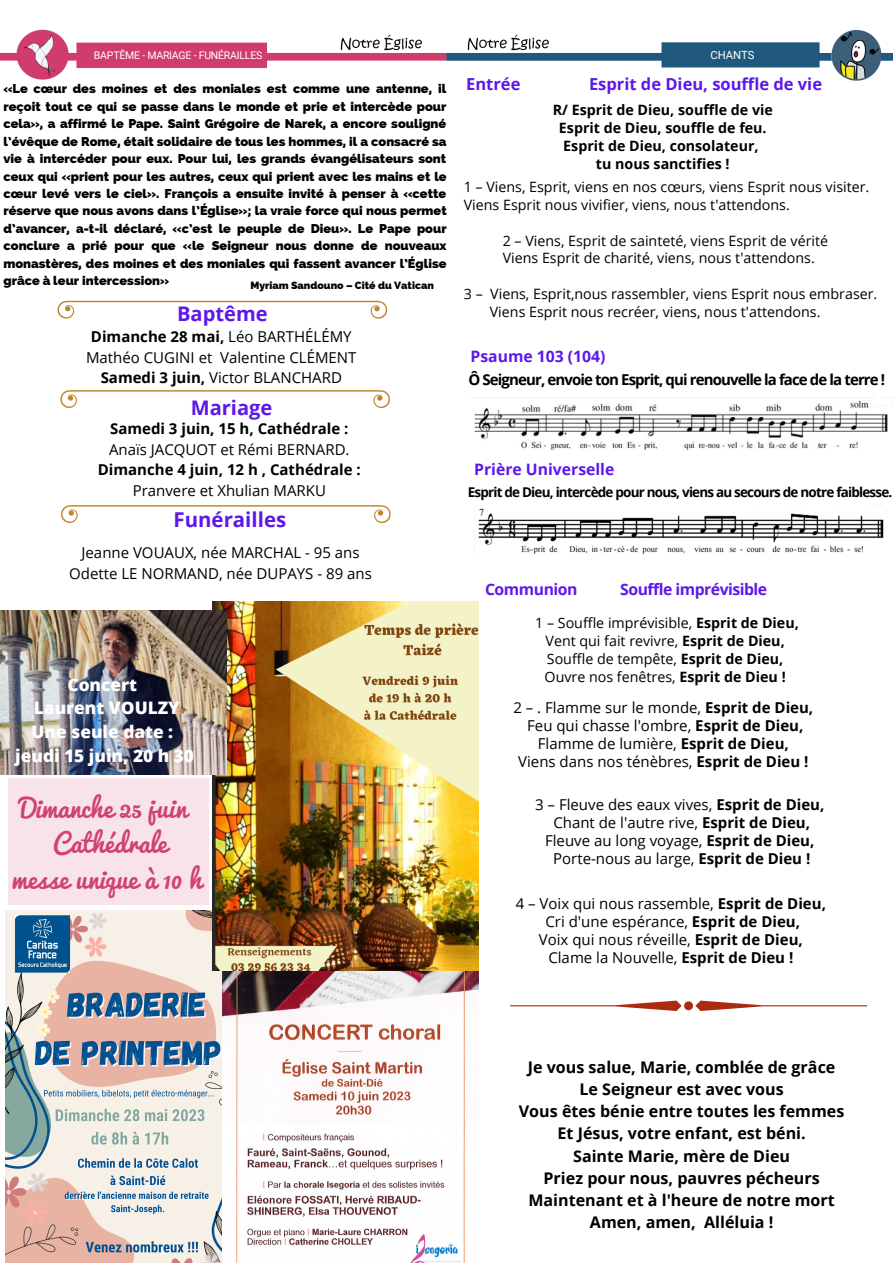
<style>
.page{position:relative;width:893px;height:1263px;background:#fff}
.page>*{position:absolute;margin:0;border:0;box-sizing:border-box;transform-origin:0 0}
.t1{font:25.5px/35.4px "Pacifico";color:#d04271;text-align:center}
.t2{font:700 20.4px "Open Sans";color:#5e17eb}
.t3{font:700 20.1px "Open Sans";color:#5e17eb}
.t4{font:800 17.25px "Open Sans";color:#fff}
.t5{font:700 16.5px "Open Sans";color:#5e17eb}
.t6{font:700 16.05px "Open Sans";color:#000}
.t7{font:700 15.75px "Open Sans";color:#5e17eb}
.t8{font:700 15.75px "Open Sans";letter-spacing:-.03em;color:#5e17eb}
.t9{font:15px "Open Sans";color:#000}
.t10{font:700 15px "Open Sans";color:#000}
.t11{font:700 15px "Open Sans";letter-spacing:-.06em;color:#000}
.t12{font:14.25px "Open Sans";color:#000}
.t13{font:700 14.25px "Open Sans";color:#000}
.t14{font:700 13.42px "Open Sans";letter-spacing:-.06em;color:#000}
.t15{font:800 12.75px/17.4px "Raleway";color:#000;text-align:justify}
.t16{font:11.25px "Roboto";color:#fff}
.t17{font:10.57px "Roboto";letter-spacing:-.02em;color:#fff}
.t18{font:800 10.5px "Raleway";color:#000}
.s1{font-weight:400}
.s2{font-weight:700}
</style>
<div class="page">
<img style="left:0;top:29px;width:893px;height:1234px">
<svg style="left:60px;top:390px;width:330px;height:18px"></svg>
<img style="left:474px;top:504px;width:413px;height:50px">
<img style="left:471px;top:396px;width:422px;height:55px">
<img style="left:6px;top:910px;width:216px;height:353px">
<img style="left:222px;top:937px;width:257px;height:326px">
<svg style="left:61px;top:505px;width:330px;height:18px"></svg>
<div style="left:8px;top:778px;width:201px;height:126px;background:#f8e3ea"></div>
<img style="left:213px;top:602px;width:265px;height:368px">
<svg style="left:57px;top:301px;width:330px;height:18px"></svg>
<img style="left:0;top:610px;width:226px;height:165px">
<svg style="left:510px;top:1000px;width:357px;height:11px"></svg>
<p class="t17" style="left:94px;top:50px;width:170px">BAPTÊME - MARIAGE - FUNÉRAILLES</p>
<p class="t16" style="left:710px;top:48px;width:46px">CHANTS</p>
<p class="t15" style="left:4px;top:80px;width:445px">«Le cœur des moines et des moniales est comme une antenne, il reçoit tout ce qui se passe dans le monde et prie et intercède pour cela», a affirmé le Pape. Saint Grégoire de Narek, a encore souligné l’évêque de Rome, était solidaire de tous les hommes, il a consacré sa vie à intercéder pour eux. Pour lui, les grands évangélisateurs sont ceux qui «prient pour les autres, ceux qui prient avec les mains et le cœur levé vers le ciel». François a ensuite invité à penser à «cette réserve que nous avons dans l’Église»; la vraie force qui nous permet d’avancer, a-t-il déclaré, «c’est le peuple de Dieu». Le Pape pour conclure a prié pour que «le Seigneur nous donne de nouveaux monastères, des moines et des moniales qui fassent avancer l’Église grâce à leur intercession»</p>
<p class="t18" style="left:250px;top:279px;width:185px">Myriam Sandouno – Cité du Vatican</p>
<p class="t3" style="left:177px;top:300px;width:92px">Baptême</p>
<p class="t10" style="left:91px;top:326px;width:262px">Dimanche 28 mai, <span class="s1">Léo BARTHÉLÉMY</span></p>
<p class="t9" style="left:86px;top:347px;width:272px">Mathéo CUGINI et Valentine CLÉMENT</p>
<p class="t9" style="left:101px;top:367px;width:243px"><span class="s2">Samedi 3 juin,</span> Victor BLANCHARD</p>
<p class="t3" style="left:191px;top:393px;width:83px">Mariage</p>
<p class="t10" style="left:110px;top:418px;width:240px">Samedi 3 juin, 15 h, Cathédrale :</p>
<p class="t9" style="left:109px;top:439px;width:242px">Anaïs JACQUOT et Rémi BERNARD.</p>
<p class="t10" style="left:98px;top:459px;width:264px">Dimanche 4 juin, 12 h , Cathédrale :</p>
<p class="t9" style="left:133px;top:480px;width:195px">Pranvere et Xhulian MARKU</p>
<p class="t2" style="left:174px;top:505px;width:114px">Funérailles</p>
<p class="t9" style="left:82px;top:542px;width:279px">Jeanne VOUAUX, née MARCHAL - 95 ans</p>
<p class="t9" style="left:69px;top:563px;width:304px">Odette LE NORMAND, née DUPAYS - 89 ans</p>
<p class="t4" style="left:67px;top:672px;width:71px">Concert</p>
<p class="t4" style="left:34px;top:696px;width:147px">Laurent VOULZY</p>
<p class="t4" style="left:31px;top:719px;width:143px">Une seule date :</p>
<p class="t4" style="left:15px;top:743px;width:180px">jeudi 15 juin, 20 h 30</p>
<p class="t1" style="left:19px;top:791px;width:169px">Dimanche 25 juin<br>Cathédrale</p>
<p class="t1" style="left:11px;top:862px;width:192px">messe unique à 10 h</p>
<p class="t5" style="left:466px;top:72px;width:56px">Entrée</p>
<p class="t5" style="left:589px;top:72px;width:234px">Esprit de Dieu, souffle de vie</p>
<p class="t13" style="left:553px;top:100px;width:222px">R/ Esprit de Dieu, souffle de vie</p>
<p class="t13" style="left:559px;top:118px;width:209px">Esprit de Dieu, souffle de feu.</p>
<p class="t13" style="left:563px;top:136px;width:197px">Esprit de Dieu, consolateur,</p>
<p class="t13" style="left:596px;top:154px;width:135px">tu nous sanctifies !</p>
<p class="t12" style="left:464px;top:176px;width:407px">1 – Viens, Esprit, viens en nos cœurs, viens Esprit nous visiter.</p>
<p class="t12" style="left:464px;top:194px;width:328px">Viens Esprit nous vivifier, viens, nous t'attendons.</p>
<p class="t12" style="left:503px;top:231px;width:327px">2 – Viens, Esprit de sainteté, viens Esprit de vérité</p>
<p class="t12" style="left:503px;top:248px;width:314px">Viens Esprit de charité, viens, nous t'attendons.</p>
<p class="t12" style="left:464px;top:284px;width:415px">3 – Viens, Esprit,nous rassembler, viens Esprit nous embraser.</p>
<p class="t12" style="left:490px;top:302px;width:332px">Viens Esprit nous recréer, viens, nous t'attendons.</p>
<p class="t7" style="left:470px;top:345px;width:136px">Psaume 103 (104)</p>
<p class="t11" style="left:468px;top:369px;width:418px">Ô Seigneur, envoie ton Esprit, qui renouvelle la face de la terre !</p>
<p class="t7" style="left:474px;top:459px;width:142px">Prière Universelle</p>
<p class="t14" style="left:468px;top:482px;width:426px">Esprit de Dieu, intercède pour nous, viens au secours de notre faiblesse.</p>
<p class="t8" style="left:485px;top:578px;width:94px">Communion</p>
<p class="t8" style="left:620px;top:578px;width:148px">Souffle imprévisible</p>
<p class="t12" style="left:535px;top:613px;width:265px">1 – Souffle imprévisible, <span class="s2">Esprit de Dieu,</span></p>
<p class="t12" style="left:545px;top:631px;width:241px">Vent qui fait revivre, <span class="s2">Esprit de Dieu,</span></p>
<p class="t12" style="left:547px;top:649px;width:238px">Souffle de tempête, <span class="s2">Esprit de Dieu,</span></p>
<p class="t12" style="left:544px;top:667px;width:243px">Ouvre nos fenêtres, <span class="s2">Esprit de Dieu !</span></p>
<p class="t9" style="left:513px;top:697px;width:301px">2 – . Flamme sur le monde, <span class="s2">Esprit de Dieu,</span></p>
<p class="t9" style="left:527px;top:715px;width:278px">Feu qui chasse l'ombre, <span class="s2">Esprit de Dieu,</span></p>
<p class="t9" style="left:538px;top:733px;width:252px">Flamme de lumière, <span class="s2">Esprit de Dieu,</span></p>
<p class="t9" style="left:518px;top:751px;width:292px">Viens dans nos ténèbres, <span class="s2">Esprit de Dieu !</span></p>
<p class="t9" style="left:535px;top:794px;width:291px">3 – Fleuve des eaux vives, <span class="s2">Esprit de Dieu,</span></p>
<p class="t9" style="left:553px;top:812px;width:258px">Chant de l'autre rive, <span class="s2">Esprit de Dieu,</span></p>
<p class="t9" style="left:545px;top:830px;width:271px">Fleuve au long voyage, <span class="s2">Esprit de Dieu,</span></p>
<p class="t9" style="left:553px;top:848px;width:259px">Porte-nous au large, <span class="s2">Esprit de Dieu !</span></p>
<p class="t9" style="left:516px;top:893px;width:312px">4 – Voix qui nous rassemble, <span class="s2">Esprit de Dieu,</span></p>
<p class="t9" style="left:545px;top:911px;width:256px">Cri d'une espérance, <span class="s2">Esprit de Dieu,</span></p>
<p class="t9" style="left:539px;top:929px;width:266px">Voix qui nous réveille, <span class="s2">Esprit de Dieu,</span></p>
<p class="t9" style="left:548px;top:947px;width:246px">Clame la Nouvelle, <span class="s2">Esprit de Dieu !</span></p>
<p class="t6" style="left:528px;top:1056px;width:309px">Je vous salue, Marie, comblée de grâce</p>
<p class="t6" style="left:579px;top:1078px;width:206px">Le Seigneur est avec vous</p>
<p class="t6" style="left:519px;top:1100px;width:327px">Vous êtes bénie entre toutes les femmes</p>
<p class="t6" style="left:557px;top:1122px;width:250px">Et Jésus, votre enfant, est béni.</p>
<p class="t6" style="left:573px;top:1144px;width:218px">Sainte Marie, mère de Dieu</p>
<p class="t6" style="left:543px;top:1166px;width:278px">Priez pour nous, pauvres pécheurs</p>
<p class="t6" style="left:528px;top:1189px;width:308px">Maintenant et à l'heure de notre mort</p>
<p class="t6" style="left:590px;top:1211px;width:185px">Amen, amen, Alléluia !</p>
</div>
